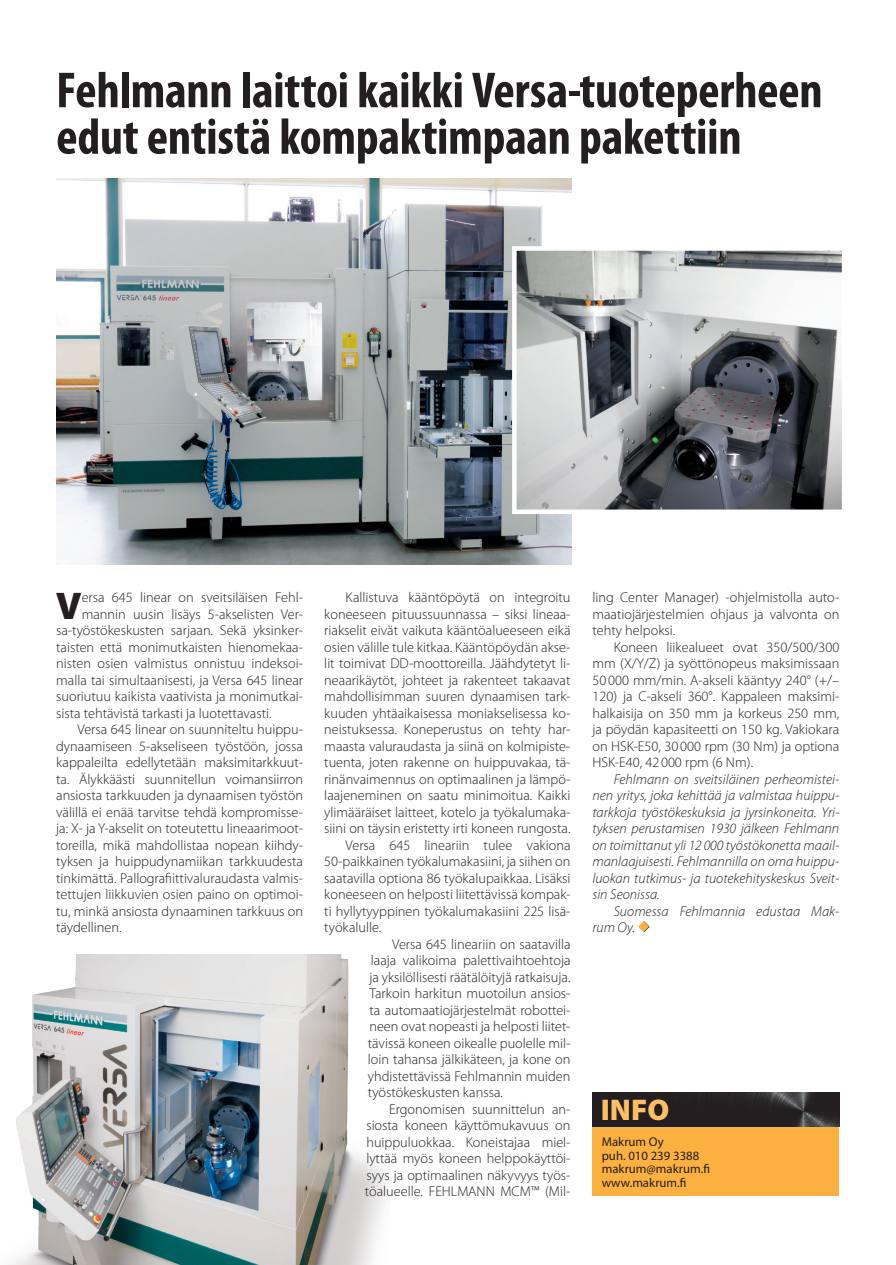
<style>
.page{position:relative;width:896px;height:1265px;background:#fff}
.page>*{position:absolute;margin:0;border:0;box-sizing:border-box;transform-origin:0 0}
.t1{font:700 condensed 51px/46.5px "Myriad Pro";letter-spacing:-.005em;color:#231f20}
.t2{font:900 38.7px "Myriad Pro";color:#231f20}
.t3{font:900 30px "Myriad Pro";color:#fdbf66}
.t4{font:300 14.25px/16.5px "Myriad Pro";color:#231f20;text-align:justify}
.t5{font:italic 300 14.25px/16.5px "Myriad Pro";color:#231f20;text-align:justify}
.t6{font:12.75px/13.5px "Myriad Pro";color:#231f20}
</style>
<div class="page">
<img style="left:11px;top:954px;width:377px;height:311px">
<img style="left:56px;top:178px;width:515px;height:386px">
<img style="left:517px;top:251px;width:324px;height:258px">
<div style="left:512px;top:246px;width:334px;height:268px;border:4px solid #fff"></div>
<div style="left:592px;top:1124px;width:247px;height:72px;background:#fbb03f"></div>
<img style="left:592px;top:1092px;width:247px;height:34px">
<svg style="left:638px;top:921px;width:11px;height:11px"></svg>
<h1 class="t1" style="left:56px;top:68px;width:767px">Fehlmann laittoi kaikki Versa-tuoteperheen edut entistä kompaktimpaan pakettiin</h1>
<h2 class="t2" style="left:56px;top:583px;width:27px">V</h2>
<p class="t4" style="left:82px;top:589px;width:223px">ersa 645 linear on sveitsiläisen Fehl-</p>
<p class="t4" style="left:82px;top:606px;width:223px">mannin uusin lisäys 5-akselisten Ver-</p>
<p class="t4" style="left:56px;top:622px;width:248px">sa-työstökeskusten sarjaan. Sekä yksinker-</p>
<p class="t4" style="left:56px;top:639px;width:248px">taisten että monimutkaisten hienomekaa-</p>
<p class="t4" style="left:56px;top:655px;width:248px">nisten osien valmistus onnistuu indeksoi-</p>
<p class="t4" style="left:56px;top:672px;width:248px">malla tai simultaanisesti, ja Versa 645 linear</p>
<p class="t4" style="left:56px;top:688px;width:248px">suoriutuu kaikista vaativista ja monimutkai-</p>
<p class="t4" style="left:56px;top:705px;width:217px">sista tehtävistä tarkasti ja luotettavasti.</p>
<p class="t4" style="left:77px;top:721px;width:227px">Versa 645 linear on suunniteltu huippu-</p>
<p class="t4" style="left:56px;top:738px;width:248px">dynaamiseen 5-akseliseen työstöön, jossa</p>
<p class="t4" style="left:56px;top:754px;width:248px">kappaleilta edellytetään maksimitarkkuut-</p>
<p class="t4" style="left:56px;top:771px;width:248px">ta. Älykkäästi suunnitellun voimansiirron</p>
<p class="t4" style="left:56px;top:787px;width:248px">ansiosta tarkkuuden ja dynaamisen työstön</p>
<p class="t4" style="left:56px;top:804px;width:248px">välillä ei enää tarvitse tehdä kompromisse-</p>
<p class="t4" style="left:56px;top:820px;width:248px">ja: X- ja Y-akselit on toteutettu lineaarimoot-</p>
<p class="t4" style="left:56px;top:837px;width:248px">toreilla, mikä mahdollistaa nopean kiihdy-</p>
<p class="t4" style="left:56px;top:853px;width:248px">tyksen ja huippudynamiikan tarkkuudesta</p>
<p class="t4" style="left:56px;top:870px;width:248px">tinkimättä. Pallografiittivaluraudasta valmis-</p>
<p class="t4" style="left:56px;top:886px;width:248px">tettujen liikkuvien osien paino on optimoi-</p>
<p class="t4" style="left:56px;top:903px;width:248px">tu, minkä ansiosta dynaaminen tarkkuus on</p>
<p class="t4" style="left:56px;top:919px;width:67px">täydellinen.</p>
<p class="t4" style="left:345px;top:589px;width:226px">Kallistuva kääntöpöytä on integroitu</p>
<p class="t4" style="left:324px;top:606px;width:248px">koneeseen pituussuunnassa – siksi lineaa-</p>
<p class="t4" style="left:324px;top:622px;width:247px">riakselit eivät vaikuta kääntöalueeseen eikä</p>
<p class="t4" style="left:324px;top:639px;width:247px">osien välille tule kitkaa. Kääntöpöydän akse-</p>
<p class="t4" style="left:324px;top:655px;width:247px">lit toimivat DD-moottoreilla. Jäähdytetyt li-</p>
<p class="t4" style="left:324px;top:672px;width:247px">neaarikäytöt, johteet ja rakenteet takaavat</p>
<p class="t4" style="left:324px;top:688px;width:247px">mahdollisimman suuren dynaamisen tark-</p>
<p class="t4" style="left:324px;top:705px;width:247px">kuuden yhtäaikaisessa moniakselisessa ko-</p>
<p class="t4" style="left:324px;top:721px;width:247px">neistuksessa. Koneperustus on tehty har-</p>
<p class="t4" style="left:324px;top:738px;width:247px">maasta valuraudasta ja siinä on kolmipiste-</p>
<p class="t4" style="left:324px;top:754px;width:248px">tuenta, joten rakenne on huippuvakaa, tä-</p>
<p class="t4" style="left:324px;top:771px;width:247px">rinänvaimennus on optimaalinen ja lämpö-</p>
<p class="t4" style="left:324px;top:787px;width:248px">laajeneminen on saatu minimoitua. Kaikki</p>
<p class="t4" style="left:324px;top:804px;width:248px">ylimääräiset laitteet, kotelo ja työkalumaka-</p>
<p class="t4" style="left:324px;top:820px;width:247px">siini on täysin eristetty irti koneen rungosta.</p>
<p class="t4" style="left:345px;top:837px;width:226px">Versa 645 lineariin tulee vakiona</p>
<p class="t4" style="left:324px;top:853px;width:248px">50-paikkainen työkalumakasiini, ja siihen on</p>
<p class="t4" style="left:324px;top:870px;width:248px">saatavilla optiona 86 työkalupaikkaa. Lisäksi</p>
<p class="t4" style="left:324px;top:886px;width:247px">koneeseen on helposti liitettävissä kompak-</p>
<p class="t4" style="left:324px;top:903px;width:247px">ti hyllytyyppinen työkalumakasiini 225 lisä-</p>
<p class="t4" style="left:324px;top:919px;width:59px">työkalulle.</p>
<p class="t4" style="left:392px;top:936px;width:180px">Versa 645 lineariin on saatavilla</p>
<p class="t4" style="left:371px;top:952px;width:201px">laaja valikoima palettivaihtoehtoja</p>
<p class="t4" style="left:369px;top:969px;width:202px">ja yksilöllisesti räätälöityjä ratkaisuja.</p>
<p class="t4" style="left:369px;top:985px;width:203px">Tarkoin harkitun muotoilun ansios-</p>
<p class="t4" style="left:369px;top:1002px;width:202px">ta automaatiojärjestelmät robottei-</p>
<p class="t4" style="left:369px;top:1018px;width:202px">neen ovat nopeasti ja helposti liitet-</p>
<p class="t4" style="left:368px;top:1035px;width:204px">tävissä koneen oikealle puolelle mil-</p>
<p class="t4" style="left:368px;top:1051px;width:204px">loin tahansa jälkikäteen, ja kone on</p>
<p class="t4" style="left:368px;top:1068px;width:204px">yhdistettävissä Fehlmannin muiden</p>
<p class="t4" style="left:368px;top:1084px;width:137px">työstökeskusten kanssa.</p>
<p class="t4" style="left:389px;top:1101px;width:183px">Ergonomisen suunnittelun an-</p>
<p class="t4" style="left:366px;top:1117px;width:205px">siosta koneen käyttömukavuus on</p>
<p class="t4" style="left:366px;top:1134px;width:206px">huippuluokkaa. Koneistajaa miel-</p>
<p class="t4" style="left:366px;top:1150px;width:205px">lyttää myös koneen helppokäyttöi-</p>
<p class="t4" style="left:366px;top:1167px;width:206px">syys ja optimaalinen näkyvyys työs-</p>
<p class="t4" style="left:365px;top:1183px;width:207px">töalueelle. FEHLMANN MCM™ (Mil-</p>
<p class="t4" style="left:592px;top:589px;width:248px">ling Center Manager) -ohjelmistolla auto&shy;maatiojärjestelmien ohjaus ja valvonta on tehty helpoksi.</p>
<p class="t4" style="left:592px;top:639px;width:248px;text-indent:21px">Koneen liikealueet ovat 350/500/300 mm (X/Y/Z) ja syöttönopeus maksimissaan 50 000 mm/min. A-akseli kääntyy 240° (+/– 120) ja C-akseli 360°. Kappaleen maksimi&shy;halkaisija on 350 mm ja korkeus 250 mm, ja pöydän kapasiteetti on 150 kg. Vakiokara on HSK-E50, 30 000 rpm (30 Nm) ja optiona HSK-E40, 42 000 rpm (6 Nm).</p>
<p class="t5" style="left:592px;top:771px;width:248px;text-indent:21px">Fehlmann on sveitsiläinen perheomistei&shy;nen yritys, joka kehittää ja valmistaa huippu&shy;tarkkoja työstökeskuksia ja jyrsinkoneita. Yri&shy;tyksen perustamisen 1930 jälkeen Fehlmann on toimittanut yli 12 000 työstökonetta maail&shy;manlaajuisesti. Fehlmannilla on oma huippu&shy;luokan tutkimus- ja tuotekehityskeskus Sveit&shy;sin Seonissa.</p>
<p class="t5" style="left:592px;top:903px;width:248px;text-indent:21px">Suomessa Fehlmannia edustaa Mak&shy;rum Oy.</p>
<h3 class="t3" style="left:600px;top:1092px;width:70px">INFO</h3>
<p class="t6" style="left:601px;top:1135px;width:110px">Makrum Oy<br>puh. 010 239 3388 makrum@makrum.fi www.makrum.fi</p>
</div>
